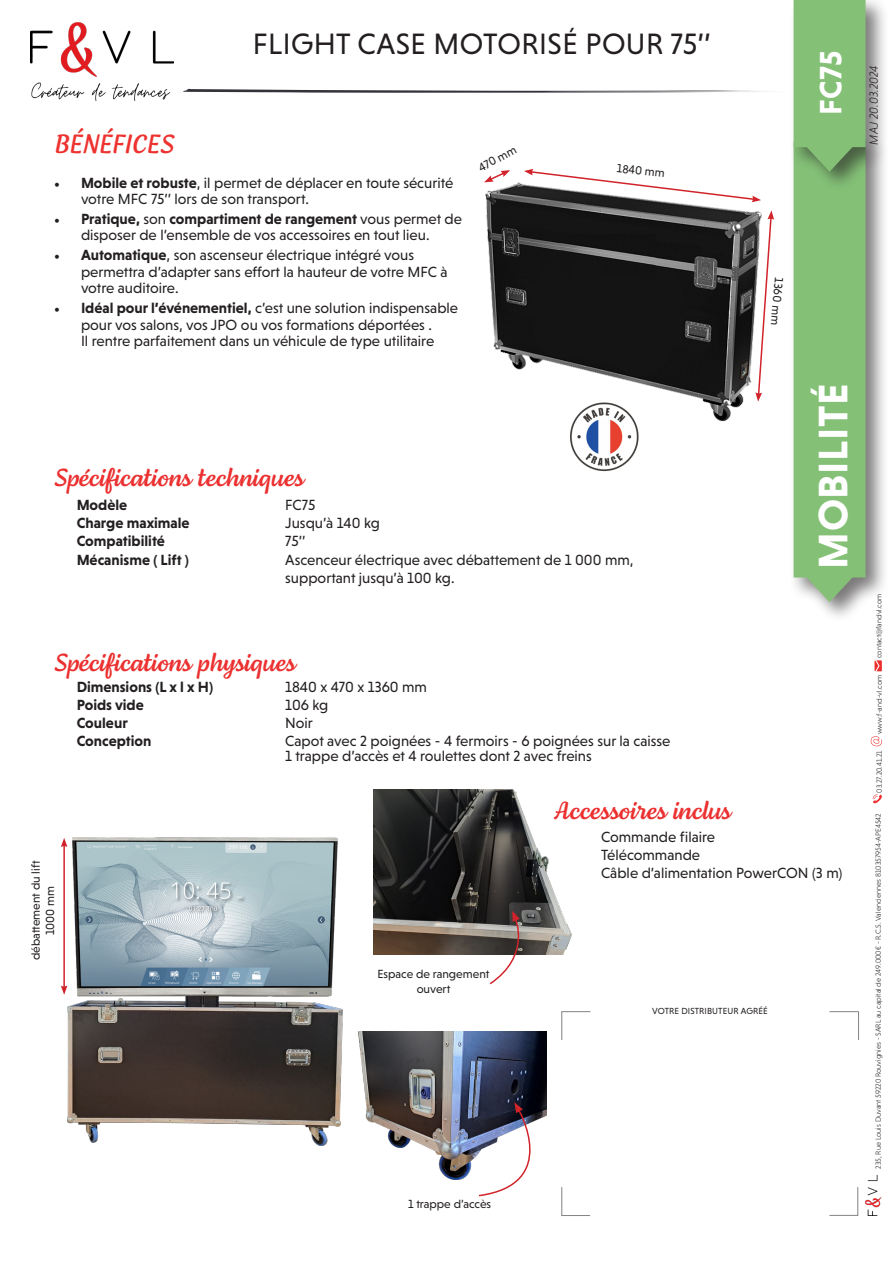
<style>
.page{position:relative;width:893px;height:1263px;background:#fff}
.page>*{position:absolute;margin:0;border:0;box-sizing:border-box;transform-origin:0 0}
.t1{font:700 42px "Niveau Grotesk";letter-spacing:.015em;color:#fff}
.t2{font:700 31.5px "Niveau Grotesk";letter-spacing:.01em;color:#fff}
.Txt_courant{font:30px "Niveau Grotesk";letter-spacing:.015em;color:#231f20}
.Txt_courant-2{font:27px "Lemongrass Caps";color:#ed3230}
.Txt_courant-3{font:25.5px "Lemongrass Script";color:#ec3030}
.Txt_courant-4{font:15px/16.5px "Niveau Grotesk";color:#231f20}
.Txt_courant-5{font:700 15px "Niveau Grotesk";color:#231f20}
.t3{font:12px/14.4px "Niveau Grotesk";color:#231f20;text-align:center}
.t4{font:italic 300 12px "Niveau Grotesk";color:#231f20}
.Txt_courant-6{font:9px "Niveau Grotesk";letter-spacing:.015em;color:#231f20}
.Txt_courant-7{font:300 7.5px "Niveau Grotesk";color:#231f20}
.s1{font-family:"Minion Pro"}
.s2{font-weight:700}
</style>
<div class="page">
<svg style="left:183px;top:89px;width:585px;height:4px"></svg>
<img style="left:30px;top:22px;width:144px;height:79px">
<div style="left:788px;top:137px;width:101px;height:486px;background:#231f20;opacity:.6"></div>
<div style="left:794px;top:142px;width:72px;height:435px;background:#84c177"></div>
<svg style="left:794px;top:577px;width:71px;height:25px;background:#adc1a8"></svg>
<div style="left:788px;top:0;width:101px;height:193px;background:#231f20;opacity:.6"></div>
<div style="left:794px;top:0;width:72px;height:147px;background:#84c177"></div>
<svg style="left:794px;top:147px;width:71px;height:25px"></svg>
<svg style="left:829px;top:1187px;width:29px;height:29px"></svg>
<svg style="left:829px;top:1011px;width:30px;height:29px"></svg>
<svg style="left:561px;top:1011px;width:29px;height:29px"></svg>
<svg style="left:873px;top:794px;width:9px;height:9px"></svg>
<svg style="left:874px;top:660px;width:8px;height:11px"></svg>
<svg style="left:871px;top:736px;width:11px;height:10px"></svg>
<img style="left:866px;top:1175px;width:16px;height:41px">
<svg style="left:524px;top:169px;width:103px;height:14px"></svg>
<svg style="left:762px;top:210px;width:12px;height:146px"></svg>
<img style="left:486px;top:183px;width:276px;height:239px">
<img style="left:559px;top:390px;width:92px;height:82px">
<svg style="left:484px;top:170px;width:26px;height:12px"></svg>
<img style="left:68px;top:838px;width:274px;height:307px">
<hr style="left:63px;top:845px;width:2px;height:143px;background:#d1232a">
<svg style="left:61px;top:838px;width:7px;height:9px"></svg>
<svg style="left:61px;top:985px;width:7px;height:10px"></svg>
<img style="left:342px;top:1031px;width:205px;height:148px">
<svg style="left:477px;top:1102px;width:113px;height:114px"></svg>
<img style="left:373px;top:790px;width:199px;height:164px">
<svg style="left:488px;top:911px;width:43px;height:74px"></svg>
<p class="Txt_courant" style="left:253px;top:27px;width:459px">FLIGHT CASE MOTORISÉ POUR 75’’</p>
<p class="Txt_courant-2" style="left:54px;top:127px;width:122px">BÉNÉFICES</p>
<p class="Txt_courant-4" style="left:81px;top:174px;width:374px;text-indent:-27px"><span class="s1">•</span> <span class="s2">Mobile et robuste</span>, il permet de déplacer en toute sécurité votre MFC 75’’ lors de son transport.</p>
<p class="Txt_courant-4" style="left:54px;top:211px;width:410px;text-align:center"><span class="s1">•</span> <span class="s2">Pratique,</span> son <span class="s2">compartiment de rangement</span> vous permet de disposer de l’ensemble de vos accessoires en tout lieu.</p>
<p class="Txt_courant-4" style="left:81px;top:247px;width:368px;text-indent:-27px"><span class="s1">•</span> <span class="s2">Automatique</span>, son ascenseur électrique intégré vous permettra d’adapter sans effort la hauteur de votre MFC à votre auditoire.</p>
<p class="Txt_courant-4" style="left:54px;top:300px;width:406px;text-align:center"><span class="s1">•</span> <span class="s2">Idéal pour l’événementiel,</span> c’est une solution indispensable pour vos salons, vos JPO ou vos formations déportées .<br>Il rentre parfaitement dans un véhicule de type utilitaire</p>
<p class="t3" style="left:476px;top:162px;width:43px;rotate:-28deg">470 mm</p>
<p class="t3" style="left:618px;top:161px;width:50px;rotate:6deg">1840 mm</p>
<p class="Txt_courant-3" style="left:54px;top:462px;width:251px">Spécifications techniques</p>
<p class="Txt_courant-5" style="left:77px;top:496px;width:52px">Modèle</p>
<p class="Txt_courant-5" style="left:77px;top:515px;width:114px">Charge maximale</p>
<p class="Txt_courant-5" style="left:77px;top:533px;width:90px">Compatibilité</p>
<p class="Txt_courant-5" style="left:77px;top:551px;width:114px">Mécanisme ( Lift )</p>
<p class="Txt_courant-4" style="left:285px;top:497px;width:32px">FC75</p>
<p class="Txt_courant-4" style="left:285px;top:515px;width:96px">Jusqu’à 140 kg</p>
<p class="Txt_courant-4" style="left:285px;top:533px;width:22px">75’’</p>
<p class="Txt_courant-4" style="left:285px;top:551px;width:350px">Ascenceur électrique avec débattement de 1 000 mm,</p>
<p class="Txt_courant-4" style="left:285px;top:569px;width:171px">supportant jusqu’à 100 kg.</p>
<p class="Txt_courant-3" style="left:54px;top:647px;width:243px">Spécifications physiques</p>
<p class="t2" style="left:809px;top:139px;width:98px;rotate:-90deg">TRS-10</p>
<p class="t2" style="left:812px;top:115px;width:66px;rotate:-90deg">FC75</p>
<p class="t3" style="left:786px;top:278px;width:49px;rotate:95deg">1360 mm</p>
<p class="t1" style="left:809px;top:569px;width:187px;rotate:-90deg">MOBILITÉ</p>
<p class="Txt_courant-5" style="left:77px;top:678px;width:138px">Dimensions (L x l x H)</p>
<p class="Txt_courant-5" style="left:77px;top:696px;width:69px">Poids vide</p>
<p class="Txt_courant-5" style="left:77px;top:714px;width:53px">Couleur</p>
<p class="Txt_courant-5" style="left:77px;top:732px;width:76px">Conception</p>
<p class="t3" style="left:28px;top:960px;width:101px;rotate:-90deg">débattement du lift</p>
<p class="t3" style="left:43px;top:935px;width:51px;rotate:-90deg">1000 mm</p>
<p class="Txt_courant-4" style="left:285px;top:678px;width:143px">1840 x 470 x 1360 mm</p>
<p class="Txt_courant-4" style="left:285px;top:696px;width:45px">106 kg</p>
<p class="Txt_courant-4" style="left:285px;top:714px;width:29px">Noir</p>
<p class="Txt_courant-4" style="left:285px;top:733px;width:387px;line-height:15px">Capot avec 2 poignées - 4 fermoirs - 6 poignées sur la caisse<br>1 trappe d’accès et 4 roulettes dont 2 avec freins</p>
<p class="Txt_courant-3" style="left:554px;top:795px;width:179px">Accessoires inclus</p>
<p class="Txt_courant-4" style="left:601px;top:828px;width:116px">Commande filaire</p>
<p class="Txt_courant-4" style="left:601px;top:846px;width:101px">Télécommande</p>
<p class="Txt_courant-4" style="left:601px;top:864px;width:243px">Câble d’alimentation PowerCON (3 m)</p>
<p class="t3" style="left:377px;top:967px;width:113px">Espace de rangement ouvert</p>
<p class="Txt_courant-6" style="left:652px;top:1006px;width:117px">VOTRE DISTRIBUTEUR AGRÉÉ</p>
<p class="t3" style="left:408px;top:1196px;width:85px">1 trappe d’accès</p>
<p class="t4" style="left:867px;top:145px;width:80px;rotate:-90deg">MAJ 20.03.2024</p>
<p class="Txt_courant-7" style="left:875px;top:658px;width:66px;rotate:-90deg">contact@fandvl.com</p>
<p class="Txt_courant-7" style="left:875px;top:734px;width:61px;rotate:-90deg">www.f-and-vl.com</p>
<p class="Txt_courant-7" style="left:875px;top:793px;width:44px;rotate:-90deg">03.27.20.41.21</p>
<p class="Txt_courant-7" style="left:874px;top:1169px;width:357px;rotate:-90deg">235, Rue Louis Duvant 59220 Rouvignies - SARL au capital de 249.000€ - R.C.S. Valenciennes 810357954-APE4542</p>
</div>
